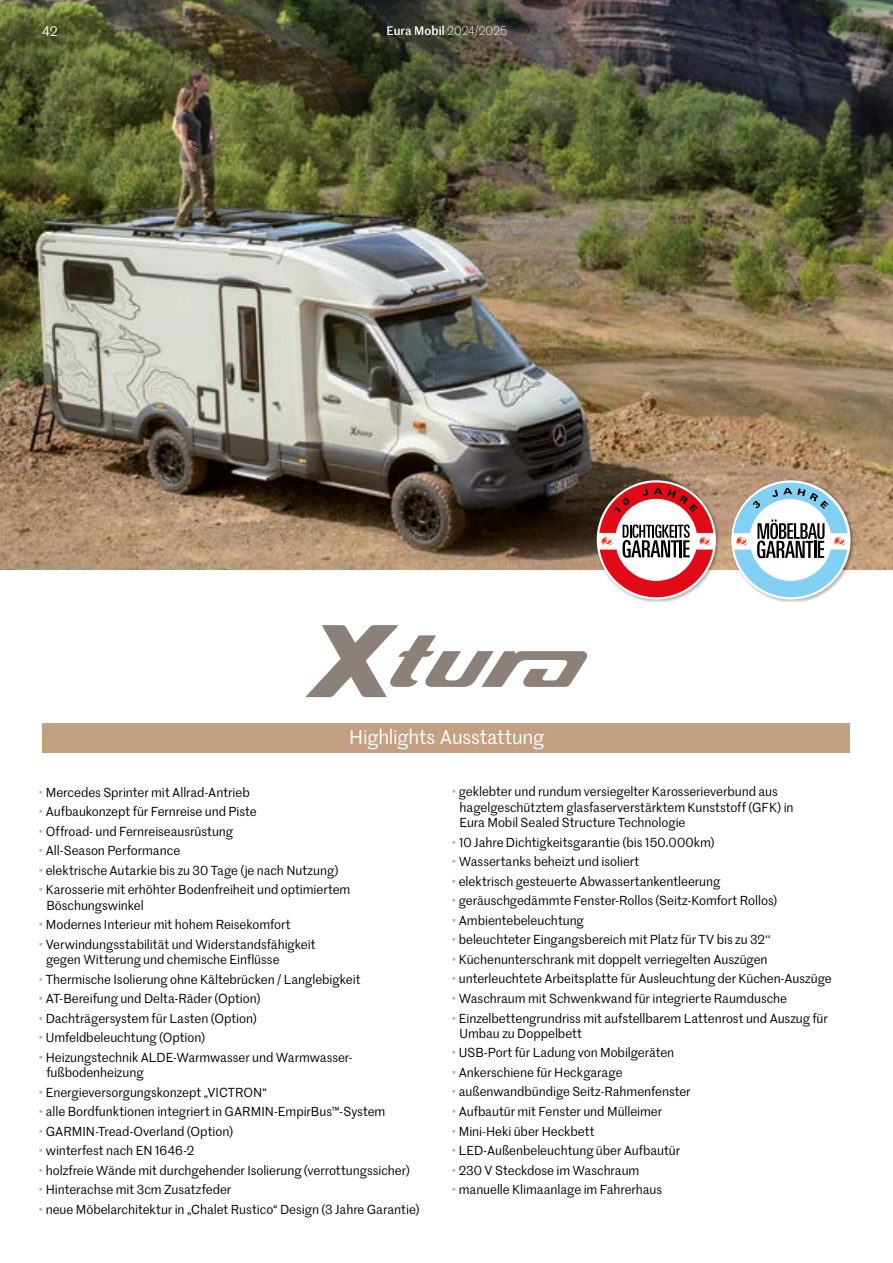
<style>
.page{position:relative;width:893px;height:1263px;background:#fff}
.page>*{position:absolute;margin:0;border:0;box-sizing:border-box;transform-origin:0 0}
.t1{font:19.5px "Marr Sans";letter-spacing:-.01em;color:#fff}
.t2{font:13.5px "Marr Sans";color:#fff}
.t3{font:12.75px/15.3px "Marr Sans";letter-spacing:-.005em;color:#000}
.t4{font:500 12px "Marr Sans";letter-spacing:.01em;color:#fff}
.s1{font-weight:300}
.s2{color:#b3b2b2}
</style>
<div class="page">
<img style="left:0;top:0;width:893px;height:570px">
<div style="left:730px;top:479px;width:125px;height:125px;background:#000;opacity:.3"></div>
<div style="left:596px;top:479px;width:124px;height:125px;background:#000;opacity:.3"></div>
<div style="left:43px;top:723px;width:807px;height:30px;background:#c4a083"></div>
<svg style="left:733px;top:483px;width:114px;height:114px"></svg>
<svg style="left:599px;top:482px;width:114px;height:115px"></svg>
<svg style="left:306px;top:625px;width:281px;height:72px"></svg>
<p class="t2" style="left:42px;top:22px;width:17px">42</p>
<p class="t4" style="left:386px;top:22px;width:122px">Eura Mobil <span class="s1">2024/2025</span></p>
<h1 class="t1" style="left:349px;top:723px;width:196px">Highlights Ausstattung</h1>
<p class="t3" style="left:38px;top:784px;width:213px"><span class="s2">•</span> Mercedes Sprinter mit Allrad-Antrieb</p>
<p class="t3" style="left:38px;top:803px;width:220px"><span class="s2">•</span> Aufbaukonzept für Fernreise und Piste</p>
<p class="t3" style="left:38px;top:823px;width:196px"><span class="s2">•</span> Offroad- und Fernreiseausrüstung</p>
<p class="t3" style="left:38px;top:842px;width:143px"><span class="s2">•</span> All-Season Performance</p>
<p class="t3" style="left:38px;top:862px;width:302px"><span class="s2">•</span> elektrische Autarkie bis zu 30 Tage (je nach Nutzung)</p>
<p class="t3" style="left:46px;top:881px;width:306px;text-indent:-8px"><span class="s2">•</span> Karosserie mit erhöhter Bodenfreiheit und optimiertem<br>Böschungswinkel</p>
<p class="t3" style="left:38px;top:916px;width:254px"><span class="s2">•</span> Modernes Interieur mit hohem Reisekomfort</p>
<p class="t3" style="left:46px;top:936px;width:271px;text-indent:-8px"><span class="s2">•</span> Verwindungsstabilität und Widerstandsfähigkeit gegen Witterung und chemische Einflüsse</p>
<p class="t3" style="left:38px;top:971px;width:324px"><span class="s2">•</span> Thermische Isolierung ohne Kältebrücken / Langlebigkeit</p>
<p class="t3" style="left:38px;top:990px;width:224px"><span class="s2">•</span> AT-Bereifung und Delta-Räder (Option)</p>
<p class="t3" style="left:38px;top:1010px;width:220px"><span class="s2">•</span> Dachträgersystem für Lasten (Option)</p>
<p class="t3" style="left:38px;top:1029px;width:168px"><span class="s2">•</span> Umfeldbeleuchtung (Option)</p>
<p class="t3" style="left:46px;top:1049px;width:307px;text-indent:-8px"><span class="s2">•</span> Heizungstechnik ALDE-Warmwasser und Warmwasser&shy;fußbodenheizung</p>
<p class="t3" style="left:38px;top:1084px;width:230px"><span class="s2">•</span> Energieversorgungskonzept „VICTRON“</p>
<p class="t3" style="left:38px;top:1103px;width:348px"><span class="s2">•</span> alle Bordfunktionen integriert in GARMIN-EmpirBus™-System</p>
<p class="t3" style="left:38px;top:1123px;width:196px"><span class="s2">•</span> GARMIN-Tread-Overland (Option)</p>
<p class="t3" style="left:38px;top:1142px;width:157px"><span class="s2">•</span> winterfest nach EN 1646-2</p>
<p class="t3" style="left:38px;top:1162px;width:373px"><span class="s2">•</span> holzfreie Wände mit durchgehender Isolierung (verrottungssicher)</p>
<p class="t3" style="left:38px;top:1181px;width:194px"><span class="s2">•</span> Hinterachse mit 3cm Zusatzfeder</p>
<p class="t3" style="left:38px;top:1201px;width:383px"><span class="s2">•</span> neue Möbelarchitektur in „Chalet Rustico“ Design (3 Jahre Garantie)</p>
<p class="t3" style="left:459px;top:784px;width:336px;text-indent:-8px"><span class="s2">•</span> geklebter und rundum versiegelter Karosserieverbund aus hagelgeschütztem glasfaserverstärktem Kunststoff (GFK) in<br>Eura Mobil Sealed Structure Technologie</p>
<p class="t3" style="left:451px;top:834px;width:265px"><span class="s2">•</span> 10 Jahre Dichtigkeitsgarantie (bis 150.000km)</p>
<p class="t3" style="left:451px;top:853px;width:190px"><span class="s2">•</span> Wassertanks beheizt und isoliert</p>
<p class="t3" style="left:451px;top:873px;width:270px"><span class="s2">•</span> elektrisch gesteuerte Abwassertankentleerung</p>
<p class="t3" style="left:451px;top:892px;width:327px"><span class="s2">•</span> geräuschgedämmte Fenster-Rollos (Seitz-Komfort Rollos)</p>
<p class="t3" style="left:451px;top:912px;width:134px"><span class="s2">•</span> Ambientebeleuchtung</p>
<p class="t3" style="left:451px;top:931px;width:321px"><span class="s2">•</span> beleuchteter Eingangsbereich mit Platz für TV bis zu 32‘‘</p>
<p class="t3" style="left:451px;top:951px;width:318px"><span class="s2">•</span> Küchenunterschrank mit doppelt verriegelten Auszügen</p>
<p class="t3" style="left:451px;top:971px;width:382px"><span class="s2">•</span> unterleuchtete Arbeitsplatte für Ausleuchtung der Küchen-Auszüge</p>
<p class="t3" style="left:451px;top:990px;width:337px"><span class="s2">•</span> Waschraum mit Schwenkwand für integrierte Raumdusche</p>
<p class="t3" style="left:460px;top:1010px;width:370px;text-indent:-8px"><span class="s2">•</span> Einzelbettengrundriss mit aufstellbarem Lattenrost und Auszug für<br>Umbau zu Doppelbett</p>
<p class="t3" style="left:451px;top:1045px;width:224px"><span class="s2">•</span> USB-Port für Ladung von Mobilgeräten</p>
<p class="t3" style="left:451px;top:1064px;width:173px"><span class="s2">•</span> Ankerschiene für Heckgarage</p>
<p class="t3" style="left:451px;top:1084px;width:241px"><span class="s2">•</span> außenwandbündige Seitz-Rahmenfenster</p>
<p class="t3" style="left:451px;top:1103px;width:212px"><span class="s2">•</span> Aufbautür mit Fenster und Mülleimer</p>
<p class="t3" style="left:451px;top:1123px;width:145px"><span class="s2">•</span> Mini-Heki über Heckbett</p>
<p class="t3" style="left:451px;top:1142px;width:230px"><span class="s2">•</span> LED-Außenbeleuchtung über Aufbautür</p>
<p class="t3" style="left:451px;top:1162px;width:189px"><span class="s2">•</span> 230 V Steckdose im Waschraum</p>
<p class="t3" style="left:451px;top:1181px;width:212px"><span class="s2">•</span> manuelle Klimaanlage im Fahrerhaus</p>
</div>
